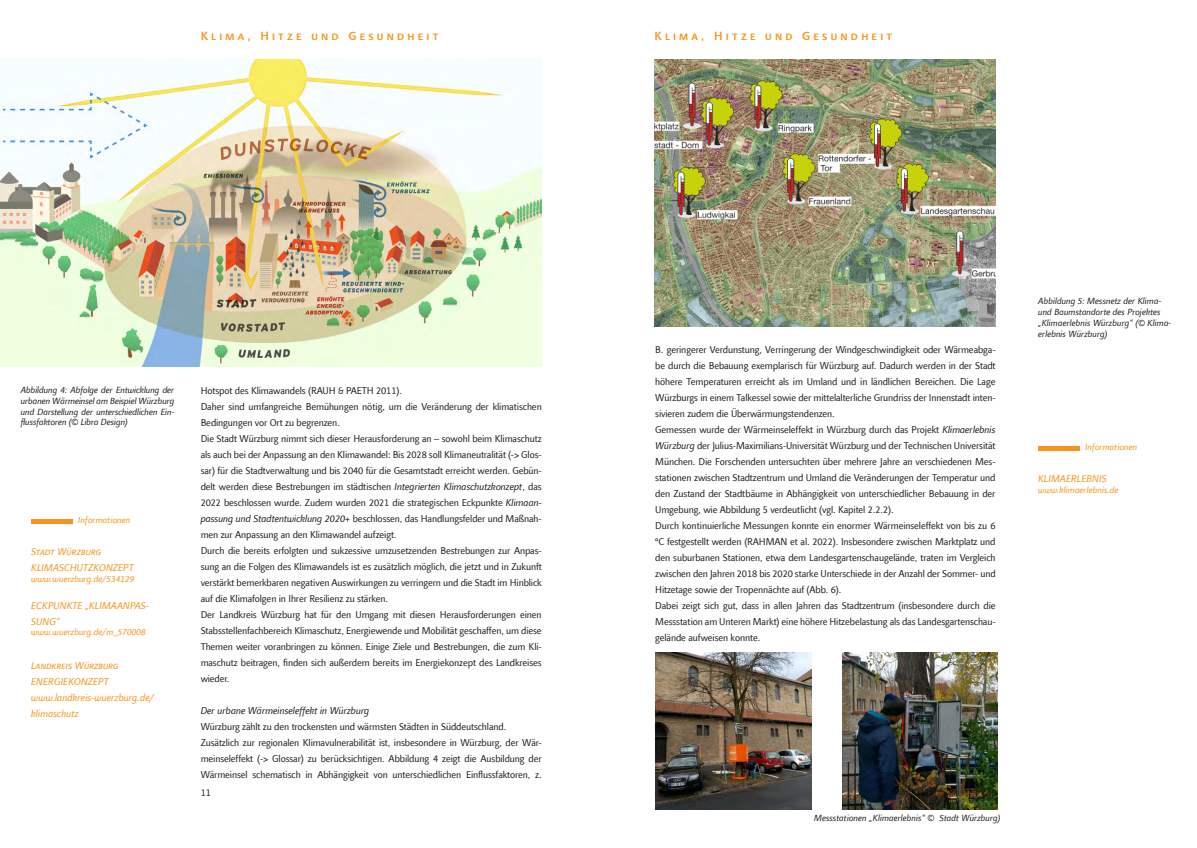
<style>
.page{position:relative;width:1197px;height:848px;background:#fff}
.page>*{position:absolute;margin:0;border:0;box-sizing:border-box;transform-origin:0 0}
.t1{font:500 12px "Finnegan LT Com";letter-spacing:.27em;color:#f7941e}
.t2{font:10px/16px "Finnegan LT Com";letter-spacing:-.01em;color:#231f20;text-align:justify}
.t3{font:italic 10px/16px "Finnegan LT Com";color:#f7941e}
.t4{font:italic 10px "Finnegan LT Com";letter-spacing:-.01em;color:#231f20}
.t5{font:italic 9px/10.8px "Finnegan LT Com";color:#231f20;text-align:justify}
.t6{font:italic 9px "Finnegan LT Com";color:#f7941e}
.s1{font-style:italic}
</style>
<div class="page">
<img style="left:655px;top:652px;width:156px;height:157px">
<img style="left:842px;top:652px;width:155px;height:157px">
<img style="left:0;top:59px;width:541px;height:308px">
<img style="left:654px;top:60px;width:341px;height:267px">
<hr style="left:31px;top:519px;width:41px;height:4px;background:#f7941e">
<hr style="left:1037px;top:447px;width:42px;height:4px;background:#f7941e">
<p class="t1" style="left:201px;top:29px;width:237px">Klima, Hitze und Gesundheit</p>
<p class="t5" style="left:21px;top:384px;width:155px">Abbildung 4: Abfolge der Entwicklung der urbanen Wärmeinsel am Beispiel Würzburg und Darstellung der unterschiedlichen Ein&shy;flussfaktoren (© Libra Design)</p>
<p class="t6" style="left:78px;top:514px;width:54px">Informationen</p>
<p class="t3" style="left:31px;top:543px;width:71px">Stadt Würzburg</p>
<p class="t3" style="left:31px;top:559px;width:104px">KLIMASCHUTZKONZEPT</p>
<p class="t6" style="left:31px;top:573px;width:105px">www.wuerzburg.de/534129</p>
<p class="t3" style="left:31px;top:597px;width:119px">ECKPUNKTE „KLIMAANPAS-<br>SUNG“</p>
<p class="t6" style="left:31px;top:627px;width:116px">www.wuerzburg.de/m_570008</p>
<p class="t3" style="left:31px;top:657px;width:89px">Landkreis Würzburg</p>
<p class="t3" style="left:31px;top:673px;width:79px">ENERGIEKONZEPT</p>
<p class="t3" style="left:31px;top:689px;width:124px">www.landkreis-wuerzburg.de/ klimaschutz</p>
<p class="t2" style="left:201px;top:382px;width:203px">Hotspot des Klimawandels (RAUH &amp; PAETH 2011).</p>
<p class="t2" style="left:201px;top:398px;width:342px">Daher sind umfangreiche Bemühungen nötig, um die Veränderung der klimatischen<br>Bedingungen vor Ort zu begrenzen.</p>
<p class="t2" style="left:201px;top:430px;width:342px">Die Stadt Würzburg nimmt sich dieser Herausforderung an – sowohl beim Klimaschutz als auch bei der Anpassung an den Klimawandel: Bis 2028 soll Klimaneutralität (-&gt; Glos&shy;sar) für die Stadtverwaltung und bis 2040 für die Gesamtstadt erreicht werden. Gebün&shy;delt werden diese Bestrebungen im städtischen <span class="s1">Integrierten Klimaschutzkonzept</span>, das 2022 beschlossen wurde. Zudem wurden 2021 die strategischen Eckpunkte <span class="s1">Klimaan&shy;passung und Stadtentwicklung 2020+</span> beschlossen, das Handlungsfelder und Maßnah&shy;men zur Anpassung an den Klimawandel aufzeigt.</p>
<p class="t2" style="left:201px;top:542px;width:342px">Durch die bereits erfolgten und sukzessive umzusetzenden Bestrebungen zur Anpas&shy;sung an die Folgen des Klimawandels ist es zusätzlich möglich, die jetzt und in Zukunft verstärkt bemerkbaren negativen Auswirkungen zu verringern und die Stadt im Hinblick auf die Klimafolgen in Ihrer Resilienz zu stärken.</p>
<p class="t2" style="left:201px;top:606px;width:342px">Der Landkreis Würzburg hat für den Umgang mit diesen Herausforderungen einen Stabsstellenfachbereich Klimaschutz, Energiewende und Mobilität geschaffen, um diese Themen weiter voranbringen zu können. Einige Ziele und Bestrebungen, die zum Kli&shy;maschutz beitragen, finden sich außerdem bereits im Energiekonzept des Landkreises wieder.</p>
<p class="t4" style="left:201px;top:704px;width:170px">Der urbane Wärmeinseleffekt in Würzburg</p>
<p class="t2" style="left:201px;top:718px;width:307px">Würzburg zählt zu den trockensten und wärmsten Städten in Süddeutschland.</p>
<p class="t2" style="left:201px;top:734px;width:342px">Zusätzlich zur regionalen Klimavulnerabilität ist, insbesondere in Würzburg, der Wär&shy;meinseleffekt (-&gt; Glossar) zu berücksichtigen. Abbildung 4 zeigt die Ausbildung der Wärmeinsel schematisch in Abhängigkeit von unterschiedlichen Einflussfaktoren, z.</p>
<p class="t2" style="left:201px;top:784px;width:12px">11</p>
<p class="t1" style="left:654px;top:29px;width:237px">Klima, Hitze und Gesundheit</p>
<p class="t2" style="left:655px;top:341px;width:342px">B. geringerer Verdunstung, Verringerung der Windgeschwindigkeit oder Wärmeabga&shy;be durch die Bebauung exemplarisch für Würzburg auf. Dadurch werden in der Stadt höhere Temperaturen erreicht als im Umland und in ländlichen Bereichen. Die Lage Würzburgs in einem Talkessel sowie der mittelalterliche Grundriss der Innenstadt inten&shy;sivieren zudem die Überwärmungstendenzen.</p>
<p class="t2" style="left:655px;top:421px;width:342px">Gemessen wurde der Wärmeinseleffekt in Würzburg durch das Projekt <span class="s1">Klimaerlebnis Würzburg</span> der Julius-Maximilians-Universität Würzburg und der Technischen Universität München. Die Forschenden untersuchten über mehrere Jahre an verschiedenen Mes&shy;stationen zwischen Stadtzentrum und Umland die Veränderungen der Temperatur und den Zustand der Stadtbäume in Abhängigkeit von unterschiedlicher Bebauung in der Umgebung, wie Abbildung 5 verdeutlicht (vgl. Kapitel 2.2.2).</p>
<p class="t2" style="left:655px;top:517px;width:342px">Durch kontinuierliche Messungen konnte ein enormer Wärmeinseleffekt von bis zu 6 °C festgestellt werden (RAHMAN et al. 2022). Insbesondere zwischen Marktplatz und den suburbanen Stationen, etwa dem Landesgartenschaugelände, traten im Vergleich zwischen den Jahren 2018 bis 2020 starke Unterschiede in der Anzahl der Sommer- und Hitzetage sowie der Tropennächte auf (Abb. 6).</p>
<p class="t2" style="left:655px;top:597px;width:342px">Dabei zeigt sich gut, dass in allen Jahren das Stadtzentrum (insbesondere durch die Messstation am Unteren Markt) eine höhere Hitzebelastung als das Landesgartenschau&shy;gelände aufweisen konnte.</p>
<p class="t5" style="left:1037px;top:296px;width:135px;text-align:left">Abbildung 5: Messnetz der Klima&shy;und Baumstandorte des Projektes „Klimaerlebnis Würzburg“ (© Klima&shy;erlebnis Würzburg)</p>
<p class="t6" style="left:1085px;top:441px;width:54px">Informationen</p>
<p class="t3" style="left:1037px;top:470px;width:70px">KLIMAERLEBNIS</p>
<p class="t6" style="left:1037px;top:484px;width:82px">www.klimaerlebnis.de</p>
<p class="t5" style="left:814px;top:812px;width:188px">Messstationen „Klimaerlebnis“ © Stadt Würzburg)</p>
</div>
